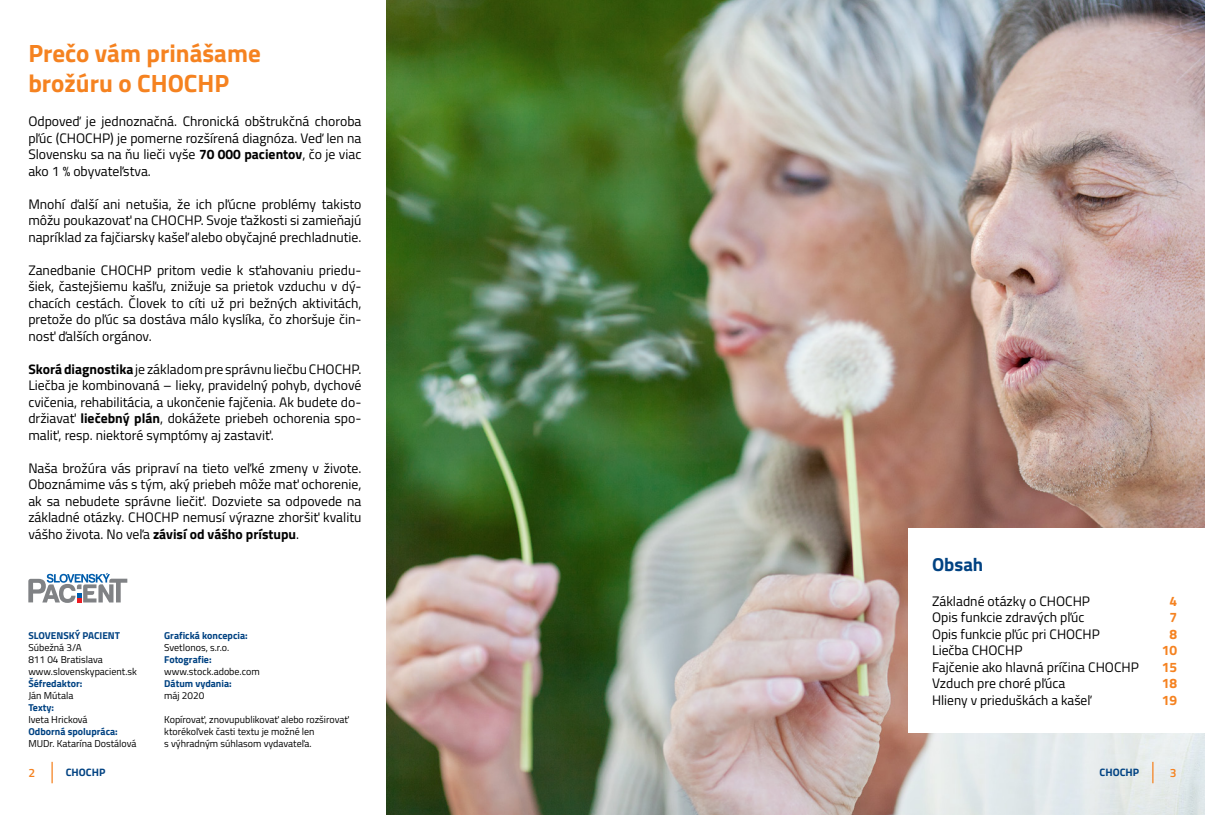
<style>
.page{position:relative;width:1205px;height:815px;background:#fff}
.page>*{position:absolute;margin:0;border:0;box-sizing:border-box;transform-origin:0 0}
.t1{font:700 25px/30px "Titillium Web";color:#f58220}
.t2{font:700 18.75px "Titillium Web";color:#004282}
.t3{font:13.75px/16.5px "Titillium Web";color:#000;text-align:justify}
.t4{font:700 13.75px "Titillium Web";color:#f58220}
.t5{font:600 12.12px "Titillium Web";color:#f58220}
.t6{font:700 10.75px "Titillium Web";color:#004282}
.t7{font:10px/12px "Titillium Web";color:#000}
.t8{font:700 10px "Titillium Web";color:#004282}
.s1{font-weight:700}
</style>
<div class="page">
<img style="left:386px;top:0;width:819px;height:815px">
<hr style="left:51px;top:762px;width:2px;height:21px;background:#f58220">
<svg style="left:1152px;top:762px;width:1px;height:21px"></svg>
<svg style="left:28px;top:573px;width:99px;height:30px"></svg>
<div style="left:908px;top:528px;width:297px;height:204px;background:#fff"></div>
<h1 class="t1" style="left:28px;top:37px;width:234px">Prečo vám prinášame brožúru o CHOCHP</h1>
<p class="t3" style="left:28px;top:112px;width:335px">Odpoveď je jednoznačná. Chronická obštrukčná choroba pľúc (CHOCHP) je pomerne rozšírená diagnóza. Veď len na Slovensku sa na ňu lieči vyše <span class="s1">70 000 pacientov</span>, čo je viac ako 1 % obyvateľstva.</p>
<p class="t3" style="left:28px;top:195px;width:335px">Mnohí ďalší ani netušia, že ich pľúcne problémy takisto môžu poukazovať na CHOCHP. Svoje ťažkosti si zamieňajú napríklad za fajčiarsky kašeľ alebo obyčajné prechladnutie.</p>
<p class="t3" style="left:28px;top:261px;width:335px">Zanedbanie CHOCHP pritom vedie k sťahovaniu priedu&shy;šiek, častejšiemu kašľu, znižuje sa prietok vzduchu v dý&shy;chacích cestách. Človek to cíti už pri bežných aktivitách, pretože do pľúc sa dostáva málo kyslíka, čo zhoršuje čin&shy;nosť ďalších orgánov.</p>
<p class="t3" style="left:28px;top:360px;width:335px"><span class="s1">Skorá diagnostika</span> je základom pre správnu liečbu CHOCHP.<br>Liečba je kombinovaná – lieky, pravidelný pohyb, dychové cvičenia, rehabilitácia, a ukončenie fajčenia. Ak budete do&shy;držiavať <span class="s1">liečebný plán</span>, dokážete priebeh ochorenia spo&shy;maliť, resp. niektoré symptómy aj zastaviť.</p>
<p class="t3" style="left:28px;top:459px;width:335px">Naša brožúra vás pripraví na tieto veľké zmeny v živote.<br>Oboznámime vás s tým, aký priebeh môže mať ochorenie, ak sa nebudete správne liečiť. Dozviete sa odpovede na základné otázky. CHOCHP nemusí výrazne zhoršiť kvalitu vášho života. No veľa <span class="s1">závisí od vášho prístupu</span>.</p>
<p class="t8" style="left:28px;top:628px;width:93px">SLOVENSKÝ PACIENT</p>
<p class="t7" style="left:28px;top:641px;width:110px">Súbežná 3/A<br>811 04 Bratislava www.slovenskypacient.sk</p>
<p class="t8" style="left:28px;top:676px;width:55px">Šéfredaktor:</p>
<p class="t7" style="left:28px;top:689px;width:47px">Ján Mútala</p>
<p class="t8" style="left:28px;top:700px;width:27px">Texty:</p>
<p class="t7" style="left:28px;top:713px;width:61px">Iveta Hricková</p>
<p class="t8" style="left:28px;top:724px;width:91px">Odborná spolupráca:</p>
<p class="t7" style="left:28px;top:737px;width:110px">MUDr. Katarína Dostálová</p>
<p class="t8" style="left:164px;top:628px;width:85px">Grafická koncepcia:</p>
<p class="t7" style="left:164px;top:641px;width:67px">Svetlonos, s.r.o.</p>
<p class="t8" style="left:164px;top:652px;width:49px">Fotografie:</p>
<p class="t7" style="left:164px;top:665px;width:97px">www.stock.adobe.com</p>
<p class="t8" style="left:164px;top:676px;width:69px">Dátum vydania:</p>
<p class="t7" style="left:164px;top:689px;width:42px">máj 2020</p>
<p class="t7" style="left:164px;top:713px;width:186px">Kopírovať, znovupublikovať alebo rozširovať ktorékoľvek časti textu je možné len<br>s výhradným súhlasom vydavateľa.</p>
<h2 class="t2" style="left:932px;top:550px;width:53px">Obsah</h2>
<p class="t3" style="left:932px;top:592px;width:159px">Základné otázky o CHOCHP</p>
<p class="t4" style="left:1169px;top:590px;width:9px">4</p>
<p class="t3" style="left:932px;top:608px;width:154px">Opis funkcie zdravých pľúc</p>
<p class="t4" style="left:1169px;top:607px;width:9px">7</p>
<p class="t3" style="left:932px;top:625px;width:169px">Opis funkcie pľúc pri CHOCHP</p>
<p class="t4" style="left:1169px;top:623px;width:9px">8</p>
<p class="t3" style="left:932px;top:641px;width:92px">Liečba CHOCHP</p>
<p class="t4" style="left:1161px;top:640px;width:17px">10</p>
<p class="t3" style="left:932px;top:658px;width:208px">Fajčenie ako hlavná príčina CHOCHP</p>
<p class="t4" style="left:1161px;top:656px;width:17px">15</p>
<p class="t3" style="left:932px;top:674px;width:135px">Vzduch pre choré pľúca</p>
<p class="t4" style="left:1161px;top:673px;width:17px">18</p>
<p class="t3" style="left:932px;top:691px;width:160px">Hlieny v prieduškách a kašeľ</p>
<p class="t4" style="left:1161px;top:689px;width:17px">19</p>
<p class="t5" style="left:28px;top:763px;width:8px">2</p>
<p class="t6" style="left:66px;top:764px;width:41px">CHOCHP</p>
<p class="t6" style="left:1099px;top:764px;width:41px">CHOCHP</p>
<p class="t5" style="left:1170px;top:763px;width:8px">3</p>
</div>
